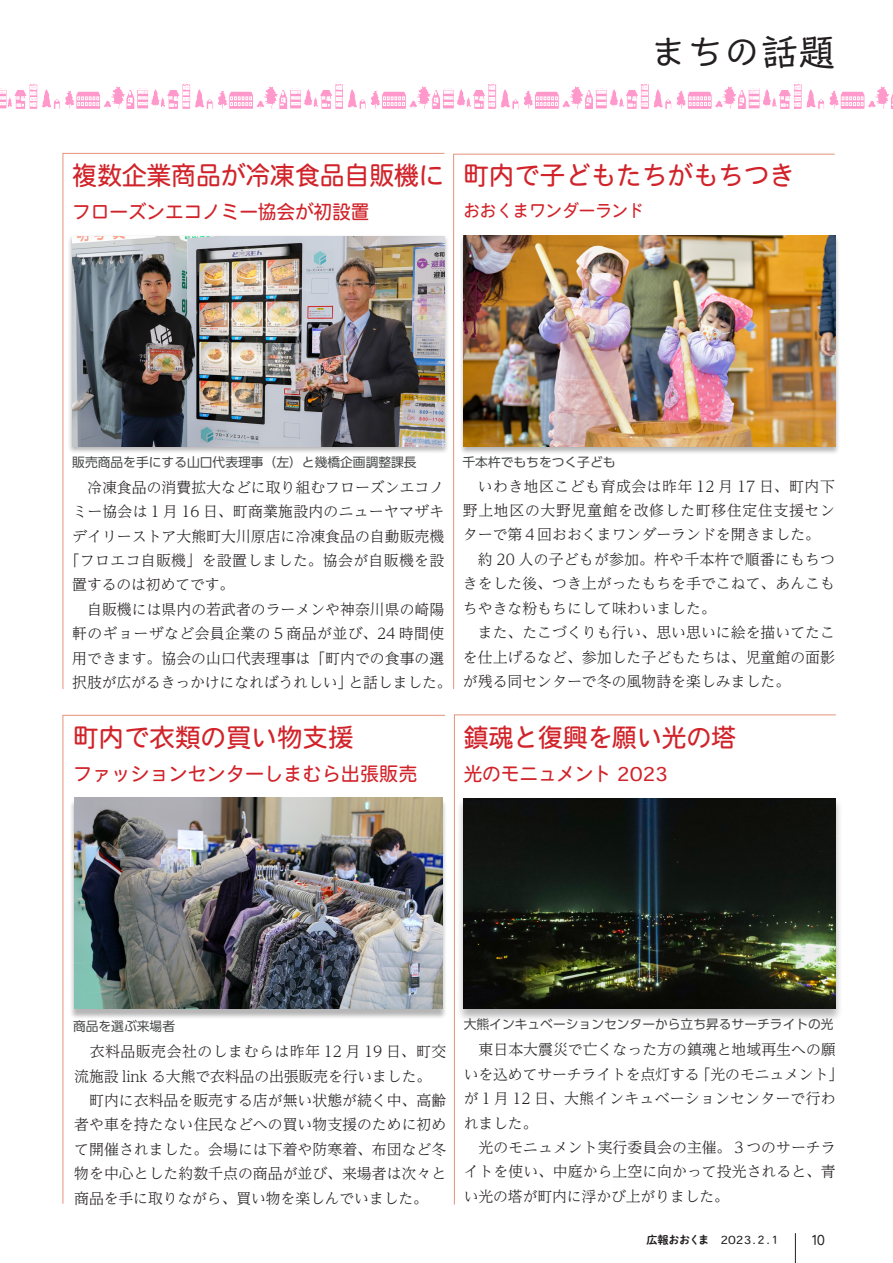
<style>
.page{position:relative;width:893px;height:1263px;background:#fff}
.page>*{position:absolute;margin:0;border:0;box-sizing:border-box;transform-origin:0 0}
.t1{font:37.2px "Talking Std";color:#231f20}
.t2{font:25.5px "Heisei Maru Go Std W4";letter-spacing:-.01em;color:#d1232a}
.t3{font:19.2px "Heisei Maru Go Std W4";letter-spacing:-.01em;color:#d1232a}
.t4{font:16.95px "Heisei Maru Go Std W4";color:#d1232a}
.t5{font:300 14.85px/24.5px "UD Reimin Pr 6 N";color:#231f20}
.t6{font:300 14.85px "UD Reimin Pr 6 N";letter-spacing:.02em;color:#231f20}
.t7{font:300 14.85px "UD Reimin Pr 6 N";letter-spacing:.03em;color:#231f20}
.t8{font:13.8px "Heisei Maru Go Std W4";color:#231f20;scale:.8 1}
.t9{font:12.75px "UD Shin Go Pr 6 N";color:#4b4c4d}
.t10{font:11.1px "Heisei Maru Go Std W4";color:#231f20}
.t11{font:11.1px "P Shuei NM Go Std N B";letter-spacing:-.035em;color:#231f20}
</style>
<div class="page">
<hr style="left:795px;top:1233px;width:1px;height:30px;background:#231f20">
<svg style="left:0;top:84px;width:893px;height:25px"></svg>
<div style="left:68px;top:235px;width:381px;height:219px;background:#231f20;opacity:.33"></div>
<img style="left:72px;top:236px;width:372px;height:211px">
<hr style="left:63px;top:153px;width:381px;height:1px;background:#e59279">
<hr style="left:63px;top:153px;width:1px;height:536px;background:#e59279">
<hr style="left:454px;top:715px;width:382px;height:1px;background:#e59279">
<hr style="left:454px;top:715px;width:1px;height:489px;background:#e59279">
<div style="left:456px;top:797px;width:387px;height:226px;background:#231f20;opacity:.33"></div>
<img style="left:463px;top:798px;width:373px;height:211px">
<hr style="left:63px;top:715px;width:382px;height:1px;background:#e59279">
<hr style="left:63px;top:715px;width:1px;height:489px;background:#e59279">
<div style="left:70px;top:799px;width:378px;height:221px;background:#231f20;opacity:.33"></div>
<img style="left:74px;top:797px;width:369px;height:212px">
<hr style="left:453px;top:154px;width:382px;height:1px;background:#e59279">
<hr style="left:453px;top:154px;width:1px;height:535px;background:#e59279">
<div style="left:459px;top:235px;width:381px;height:221px;background:#231f20;opacity:.33"></div>
<img style="left:463px;top:236px;width:372px;height:211px">
<p class="t1" style="left:649px;top:23px;width:188px">まちの話題</p>
<p class="t2" style="left:72px;top:158px;width:373px">複数企業商品が冷凍食品自販機に</p>
<p class="t3" style="left:72px;top:199px;width:299px">フローズンエコノミー協会が初設置</p>
<p class="t2" style="left:463px;top:158px;width:333px">町内で子どもたちがもちつき</p>
<p class="t4" style="left:463px;top:199px;width:183px">おおくまワンダーランド</p>
<p class="t9" style="left:72px;top:452px;width:346px">販売商品を手にする山口代表理事（左）と幾橋企画調整課長</p>
<p class="t5" style="left:72px;top:474px;width:374px">　冷凍食品の消費拡大などに取り組むフローズンエコノ</p>
<p class="t5" style="left:72px;top:499px;width:373px">ミー協会は１月 16 日、町商業施設内のニューヤマザキ</p>
<p class="t5" style="left:72px;top:523px;width:374px">デイリーストア大熊町大川原店に冷凍食品の自動販売機</p>
<p class="t6" style="left:65px;top:548px;width:381px">「フロエコ自販機」を設置しました。協会が自販機を設</p>
<p class="t5" style="left:72px;top:572px;width:164px">置するのは初めてです。</p>
<p class="t5" style="left:72px;top:596px;width:374px">　自販機には県内の若武者のラーメンや神奈川県の崎陽</p>
<p class="t7" style="left:72px;top:622px;width:374px">軒のギョーザなど会員企業の５商品が並び、24 時間使</p>
<p class="t5" style="left:72px;top:645px;width:374px">用できます。協会の山口代表理事は「町内での食事の選</p>
<p class="t5" style="left:348px;top:670px;width:105px">と話しました。</p>
<p class="t5" style="left:72px;top:670px;width:282px">択肢が広がるきっかけになればうれしい」</p>
<p class="t2" style="left:73px;top:720px;width:282px">町内で衣類の買い物支援</p>
<p class="t3" style="left:73px;top:761px;width:346px">ファッションセンターしまむら出張販売</p>
<p class="t9" style="left:462px;top:452px;width:155px">千本杵でもちをつく子ども</p>
<p class="t5" style="left:463px;top:473px;width:374px;text-indent:15px">いわき地区こども育成会は昨年 12 月 17 日、町内下野上地区の大野児童館を改修した町移住定住支援センターで第４回おおくまワンダーランドを開きました。　約 20 人の子どもが参加。杵や千本杵で順番にもちつきをした後、つき上がったもちを手でこねて、あんこもちやきな粉もちにして味わいました。<br>　また、たこづくりも行い、思い思いに絵を描いてたこを仕上げるなど、参加した子どもたちは、児童館の面影が残る同センターで冬の風物詩を楽しみました。</p>
<p class="t2" style="left:464px;top:720px;width:274px">鎮魂と復興を願い光の塔</p>
<p class="t3" style="left:464px;top:761px;width:206px">光のモニュメント 2023</p>
<p class="t9" style="left:73px;top:1016px;width:104px">商品を選ぶ来場者</p>
<p class="t5" style="left:74px;top:1039px;width:374px">　衣料品販売会社のしまむらは昨年 12 月 19 日、町交流施設 link る大熊で衣料品の出張販売を行いました。　町内に衣料品を販売する店が無い状態が続く中、高齢者や車を持たない住民などへの買い物支援のために初めて開催されました。会場には下着や防寒着、布団など冬物を中心とした約数千点の商品が並び、来場者は次々と商品を手に取りながら、買い物を楽しんでいました。</p>
<p class="t9" style="left:464px;top:1014px;width:371px">大熊インキュベーションセンターから立ち昇るサーチライトの光</p>
<p class="t5" style="left:696px;top:1037px;width:149px;text-indent:-232px">　東日本大震災で亡くなった方の鎮魂と地域再生への願「光のモニュメント「</p>
<p class="t5" style="left:464px;top:1061px;width:374px">いを込めてサーチライトを点灯する<br>が１月 12 日、大熊インキュベーションセンターで行われました。<br>　光のモニュメント実行委員会の主催。３つのサーチライトを使い、中庭から上空に向かって投光されると、青い光の塔が町内に浮かび上がりました。</p>
<p class="t11" style="left:646px;top:1232px;width:64px">広報おおくま</p>
<p class="t10" style="left:721px;top:1232px;width:62px">2023.２.１</p>
<p class="t8" style="left:811px;top:1231px;width:18px">10</p>
</div>
